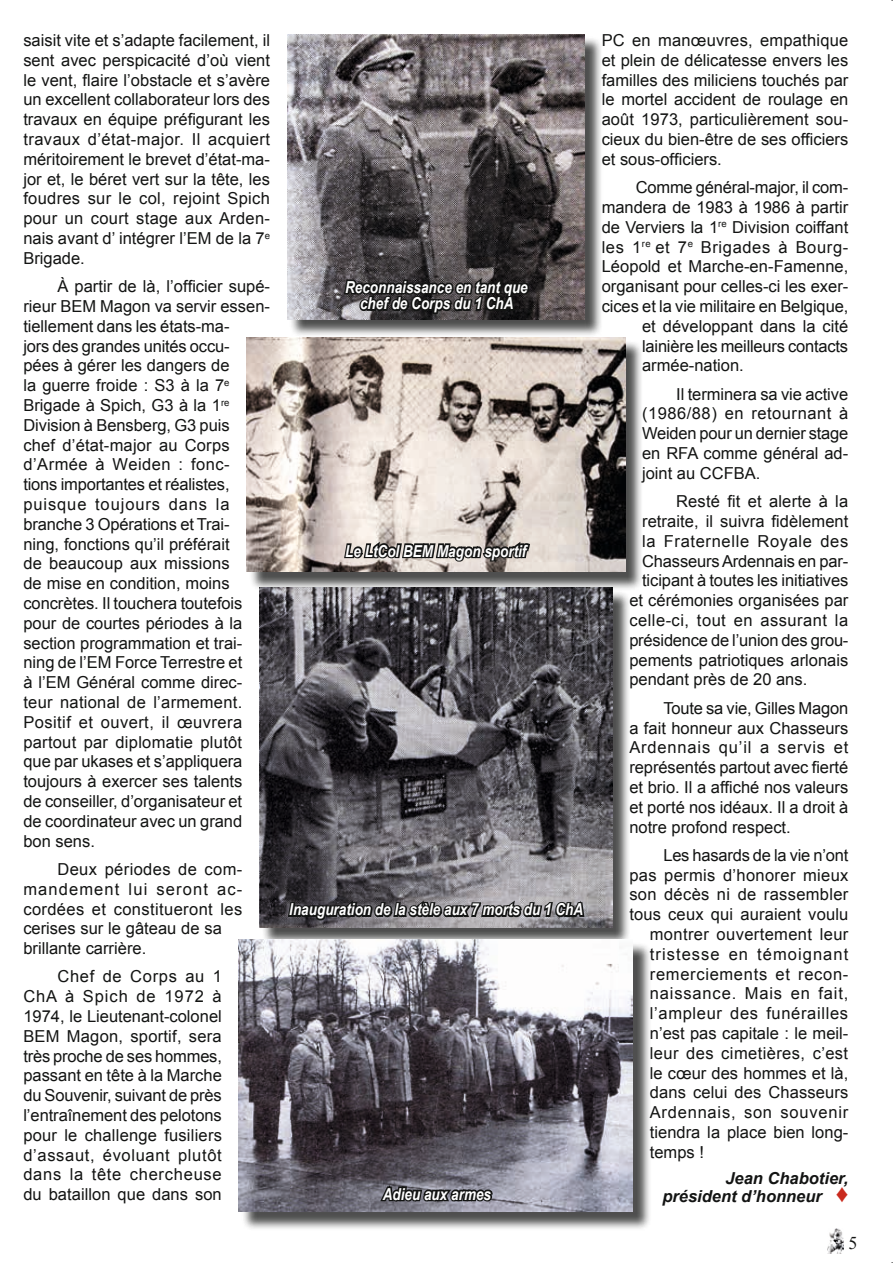
<style>
.page{position:relative;width:893px;height:1263px;background:#fff}
.page>*{position:absolute;margin:0;border:0;box-sizing:border-box;transform-origin:0 0}
.t1{font:18px "Times New Roman";color:#131413}
.t2{font:16.5px/19.8px "Arial";color:#131413;text-align:justify}
.t3{font:16.5px/19.8px "Arial";letter-spacing:.025em;color:#131413}
.t4{font:italic 700 16.5px/16.5px "Arial Narrow";color:#fff;text-align:center}
.t5{font:16.5px "Arial";letter-spacing:.04em;color:#131413}
.t6{font:16.5px "Arial";letter-spacing:.02em;color:#131413}
.t7{font:italic 700 16.5px/18px "Arial";color:#131413;text-align:right}
.t8{font:16.5px "Arial";letter-spacing:.035em;color:#131413}
.t9{font:16.5px "Arial";letter-spacing:.03em;color:#131413}
.t10{font:16.5px "Arial";letter-spacing:.065em;color:#131413}
.t11{font:16.5px "Arial";letter-spacing:.05em;color:#131413}
.t12{font:16.5px "Arial";letter-spacing:.045em;color:#131413}
.s1{font-size:24.75px;color:#ca2a1e}
</style>
<div class="page">
<img style="left:827px;top:1229px;width:16px;height:25px">
<div style="left:262px;top:590px;width:369px;height:356px;background:#131413;opacity:.75"></div>
<img style="left:260px;top:591px;width:352px;height:336px">
<div style="left:241px;top:942px;width:410px;height:288px;background:#131413;opacity:.75"></div>
<img style="left:239px;top:940px;width:394px;height:272px">
<div style="left:249px;top:340px;width:395px;height:251px;background:#131413;opacity:.75"></div>
<img style="left:247px;top:337px;width:378px;height:235px">
<div style="left:289px;top:36px;width:315px;height:302px;background:#131413;opacity:.75"></div>
<img style="left:287px;top:34px;width:298px;height:285px">
<svg style="left:342px;top:274px;width:190px;height:46px;background:#302f2f"></svg>
<svg style="left:342px;top:515px;width:190px;height:52px;background:#a7a09b"></svg>
<svg style="left:286px;top:895px;width:300px;height:31px;background:#5e5c5f"></svg>
<svg style="left:378px;top:1179px;width:116px;height:31px;background:#5f5f67"></svg>
<p class="t2" style="left:23px;top:30px;width:248px">saisit vite et s’adapte facilement, il sent avec perspicacité d’où vient le vent, flaire l’obstacle et s’avère un excellent collaborateur lors des travaux en équipe préfigurant les travaux d’état-major. Il acquiert méritoirement le brevet d’état-ma&shy;jor et, le béret vert sur la tête, les foudres sur le col, rejoint Spich pour un court stage aux Arden&shy;nais avant d’ intégrer l’EM de la 7<sup>e </sup>Brigade.</p>
<p class="t2" style="left:23px;top:276px;width:248px;text-align:left;text-indent:34px">À partir de là, l’officier supé&shy;rieur BEM Magon va servir essen&shy;tiellement dans les états-ma-<br>jors des grandes unités occu-<br>pées à gérer les dangers de<br>la guerre froide : S3 à la 7<sup>e<br></sup>Brigade à Spich, G3 à la 1<sup>re<br></sup>Division à Bensberg, G3 puis<br>chef d’état-major au Corps d’Armée à Weiden : fonc-<br>tions importantes et réalistes, puisque toujours dans la branche 3 Opérations et Trai-<br>ning, fonctions qu’il préférait<br>de beaucoup aux missions<br>de mise en condition, moins concrètes. Il touchera toutefois pour de courtes périodes à la section programmation et trai&shy;ning de l’EM Force Terrestre et<br>à l’EM Général comme direc&shy;teur national de l’armement.<br>Positif et ouvert, il œuvrera partout par diplomatie plutôt que par ukases et s’appliquera toujours à exercer ses talents<br>de conseiller, d’organisateur et<br>de coordinateur avec un grand bon sens.</p>
<p class="t3" style="left:23px;top:859px;width:221px;text-indent:34px">Deux périodes de com&shy;mandement lui seront ac&shy;cordées et constitueront les cerises sur le gâteau de sa brillante carrière.</p>
<p class="t2" style="left:23px;top:967px;width:200px;text-indent:34px">Chef de Corps au 1<br>ChA à Spich de 1972 à 1974, le Lieutenant-colonel BEM Magon, sportif, sera très proche de ses hommes, passant en tête à la Marche du Souvenir, suivant de près l’entraînement des pelotons pour le challenge fusiliers d’assaut, évoluant plutôt dans la tête chercheuse du bataillon que dans son</p>
<p class="t4" style="left:345px;top:278px;width:184px">Reconnaissance en tant que chef de Corps du 1 ChA</p>
<p class="t4" style="left:345px;top:542px;width:183px">Le LtCol BEM Magon sportif</p>
<p class="t4" style="left:289px;top:900px;width:295px">Inauguration de la stèle aux 7 morts du 1 ChA</p>
<p class="t4" style="left:383px;top:1185px;width:110px">Adieu aux armes</p>
<p class="t2" style="left:602px;top:30px;width:248px">PC en manœuvres, empathique et plein de délicatesse envers les familles des miliciens touchés par le mortel accident de roulage en août 1973, particulièrement sou&shy;cieux du bien-être de ses officiers et sous-officiers.</p>
<p class="t2" style="left:636px;top:177px;width:214px">Comme général-major, il com-</p>
<p class="t2" style="left:602px;top:197px;width:248px">mandera de 1983 à 1986 à partir</p>
<p class="t2" style="left:602px;top:217px;width:248px">de Verviers la 1<sup>re</sup> Division coiffant</p>
<p class="t8" style="left:602px;top:235px;width:248px">les 1<sup>re</sup> et 7<sup>e</sup> Brigades à Bourg-</p>
<p class="t2" style="left:602px;top:257px;width:248px">Léopold et Marche-en-Famenne,</p>
<p class="t2" style="left:602px;top:276px;width:248px">organisant pour celles-ci les exer-</p>
<p class="t2" style="left:602px;top:296px;width:248px">cices et la vie militaire en Belgique,</p>
<p class="t2" style="left:642px;top:316px;width:208px">et développant dans la cité</p>
<p class="t2" style="left:642px;top:336px;width:208px">lainière les meilleurs contacts</p>
<p class="t2" style="left:642px;top:356px;width:103px">armée-nation.</p>
<p class="t2" style="left:642px;top:384px;width:208px;text-indent:34px">Il terminera sa vie active (1986/88) en retournant à Weiden pour un dernier stage en RFA comme général ad&shy;joint au CCFBA.</p>
<p class="t2" style="left:676px;top:491px;width:174px">Resté fit et alerte à la</p>
<p class="t2" style="left:642px;top:511px;width:208px">retraite, il suivra fidèlement</p>
<p class="t5" style="left:642px;top:530px;width:208px">la Fraternelle Royale des</p>
<p class="t2" style="left:642px;top:551px;width:208px">Chasseurs Ardennais en par-</p>
<p class="t2" style="left:642px;top:571px;width:208px">ticipant à toutes les initiatives</p>
<p class="t2" style="left:629px;top:590px;width:220px">et cérémonies organisées par</p>
<p class="t9" style="left:629px;top:609px;width:220px">celle-ci, tout en assurant la</p>
<p class="t2" style="left:629px;top:630px;width:221px">présidence de l’union des grou-</p>
<p class="t2" style="left:629px;top:650px;width:220px">pements patriotiques arlonais</p>
<p class="t2" style="left:629px;top:670px;width:179px">pendant près de 20 ans.</p>
<p class="t2" style="left:629px;top:698px;width:221px;text-indent:34px">Toute sa vie, Gilles Magon a fait honneur aux Chasseurs Ardennais qu’il a servis et représentés partout avec fierté et brio. Il a affiché nos valeurs et porté nos idéaux. Il a droit à notre profond respect.</p>
<p class="t2" style="left:663px;top:845px;width:186px">Les hasards de la vie n’ont</p>
<p class="t6" style="left:629px;top:863px;width:221px">pas permis d’honorer mieux</p>
<p class="t6" style="left:629px;top:883px;width:221px">son décès ni de rassembler</p>
<p class="t2" style="left:629px;top:904px;width:221px">tous ceux qui auraient voulu</p>
<p class="t3" style="left:650px;top:924px;width:200px">montrer ouvertement leur</p>
<p class="t10" style="left:650px;top:943px;width:200px">tristesse en témoignant</p>
<p class="t5" style="left:650px;top:962px;width:200px">remerciements et recon-</p>
<p class="t11" style="left:650px;top:982px;width:200px">naissance. Mais en fait,</p>
<p class="t5" style="left:650px;top:1002px;width:200px">l’ampleur des funérailles</p>
<p class="t2" style="left:650px;top:1023px;width:200px">n’est pas capitale : le meil-</p>
<p class="t3" style="left:650px;top:1043px;width:200px">leur des cimetières, c’est</p>
<p class="t2" style="left:650px;top:1063px;width:200px">le cœur des hommes et là,</p>
<p class="t2" style="left:650px;top:1083px;width:200px">dans celui des Chasseurs</p>
<p class="t12" style="left:650px;top:1101px;width:200px">Ardennais, son souvenir</p>
<p class="t2" style="left:650px;top:1122px;width:200px">tiendra la place bien long-</p>
<p class="t2" style="left:650px;top:1142px;width:56px">temps !</p>
<p class="t7" style="left:662px;top:1170px;width:187px">Jean Chabotier, président d’honneur <span class="s1">♦</span></p>
<p class="t1" style="left:848px;top:1230px;width:10px">5</p>
</div>
